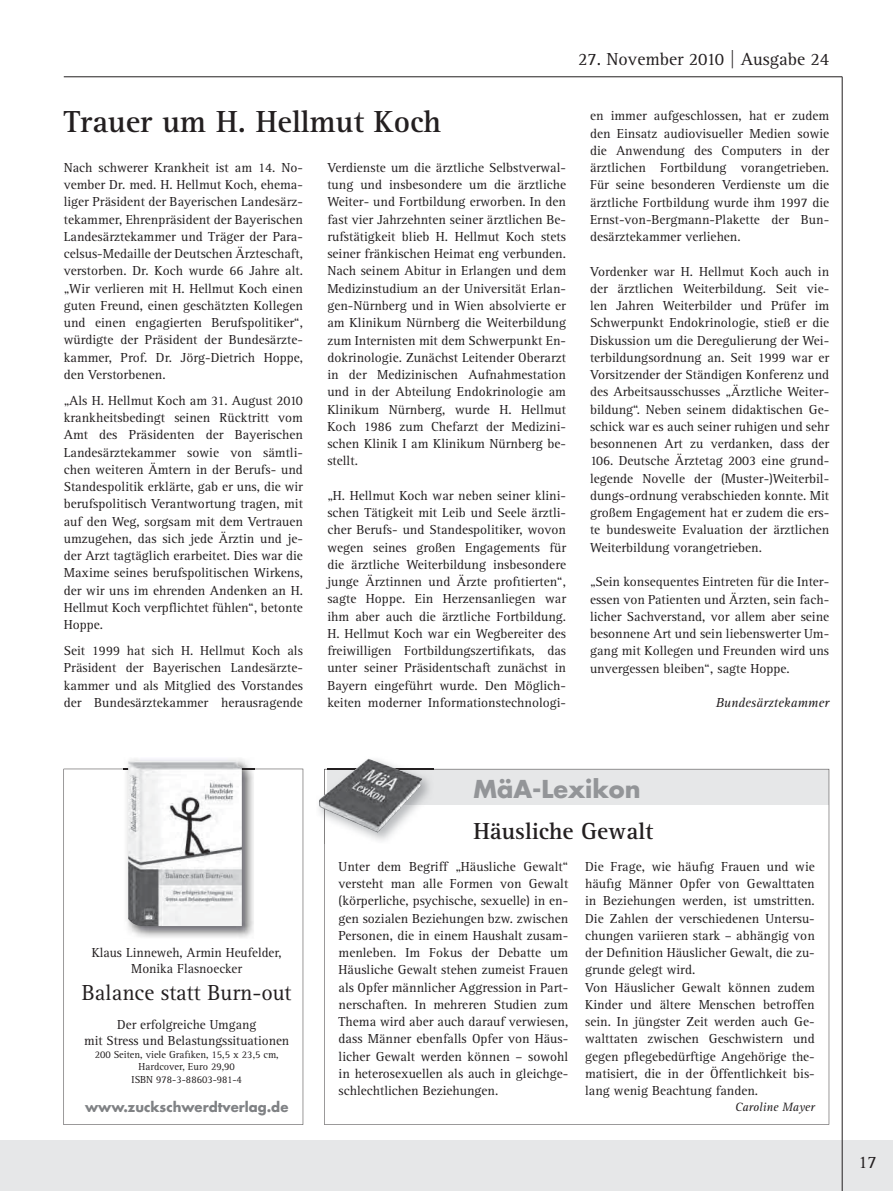
<style>
.page{position:relative;width:893px;height:1191px;background:#fff}
.page>*{position:absolute;margin:0;border:0;box-sizing:border-box;transform-origin:0 0}
.t1{font:700 31.5px "Agfa Rotis Serif";color:#231f20}
.t2{font:700 24px "Agfa Rotis Serif";color:#231f20}
.t3{font:700 24px "Futura";color:#939598}
.t4{font:22.5px "Agfa Rotis Serif";color:#231f20}
.t5{font:18px "Agfa Rotis Serif";color:#231f20}
.t6{font:13.5px/17.2px "Agfa Rotis Serif";color:#231f20;text-align:justify}
.t7{font:700 13.5px "Futura";color:#808285}
.t8{font:italic 13.5px "Agfa Rotis Serif";color:#231f20}
.t9{font:italic 12.45px "Agfa Rotis Serif";color:#231f20}
.t10{font:10.5px/12.6px "Agfa Rotis Serif";color:#231f20;text-align:center}
</style>
<div class="page">
<hr style="left:64px;top:77px;width:778px;height:1px;background:#231f20">
<div style="left:0;top:1140px;width:893px;height:50px;background:#e6e7e8"></div>
<hr style="left:842px;top:77px;width:1px;height:1113px;background:#231f20">
<svg style="left:324px;top:769px;width:505px;height:355px"></svg>
<img style="left:392px;top:765px;width:41px;height:4px">
<img style="left:324px;top:769px;width:109px;height:75px">
<img style="left:319px;top:758px;width:73px;height:74px">
<svg style="left:64px;top:768px;width:239px;height:356px"></svg>
<img style="left:124px;top:759px;width:130px;height:179px">
<img style="left:124px;top:768px;width:130px;height:1px">
<img style="left:128px;top:761px;width:114px;height:165px">
<h3 class="t5" style="left:578px;top:52px;width:252px">27. November 2010 | Ausgabe 24</h3>
<h1 class="t1" style="left:64px;top:110px;width:379px">Trauer um H. Hellmut Koch</h1>
<p class="t6" style="left:64px;top:160px;width:241px">Nach schwerer Krankheit ist am 14. No&shy;vember Dr. med. H. Hellmut Koch, ehema&shy;liger Präsident der Bayerischen Landesärz&shy;tekammer, Ehrenpräsident der Bayerischen Landesärztekammer und Träger der Para&shy;celsus-Medaille der Deutschen Ärzteschaft, verstorben. Dr. Koch wurde 66 Jahre alt. „Wir verlieren mit H. Hellmut Koch einen guten Freund, einen geschätzten Kollegen und einen engagierten Berufspolitiker“, würdigte der Präsident der Bundesärzte&shy;kammer, Prof. Dr. Jörg-Dietrich Hoppe, den Verstorbenen.</p>
<p class="t6" style="left:64px;top:393px;width:241px">„Als H. Hellmut Koch am 31. August 2010 krankheitsbedingt seinen Rücktritt vom Amt des Präsidenten der Bayerischen Landesärztekammer sowie von sämtli&shy;chen weiteren Ämtern in der Berufs- und Standespolitik erklärte, gab er uns, die wir berufspolitisch Verantwortung tragen, mit auf den Weg, sorgsam mit dem Vertrauen umzugehen, das sich jede Ärztin und je&shy;der Arzt tagtäglich erarbeitet. Dies war die Maxime seines berufspolitischen Wirkens, der wir uns im ehrenden Andenken an H.<br>Hellmut Koch verpflichtet fühlen“, betonte Hoppe.</p>
<p class="t6" style="left:64px;top:643px;width:241px">Seit 1999 hat sich H. Hellmut Koch als Präsident der Bayerischen Landesärzte&shy;kammer und als Mitglied des Vorstandes der Bundesärztekammer herausragende</p>
<p class="t6" style="left:327px;top:160px;width:240px">Verdienste um die ärztliche Selbstverwal&shy;tung und insbesondere um die ärztliche Weiter- und Fortbildung erworben. In den fast vier Jahrzehnten seiner ärztlichen Be&shy;rufstätigkeit blieb H. Hellmut Koch stets seiner fränkischen Heimat eng verbunden.<br>Nach seinem Abitur in Erlangen und dem Medizinstudium an der Universität Erlan&shy;gen-Nürnberg und in Wien absolvierte er am Klinikum Nürnberg die Weiterbildung zum Internisten mit dem Schwerpunkt En&shy;dokrinologie. Zunächst Leitender Oberarzt in der Medizinischen Aufnahmestation und in der Abteilung Endokrinologie am Klinikum Nürnberg, wurde H. Hellmut Koch 1986 zum Chefarzt der Medizini&shy;schen Klinik I am Klinikum Nürnberg be&shy;stellt.</p>
<p class="t6" style="left:327px;top:488px;width:240px">„H. Hellmut Koch war neben seiner klini&shy;schen Tätigkeit mit Leib und Seele ärztli&shy;cher Berufs- und Standespolitiker, wovon wegen seines großen Engagements für die ärztliche Weiterbildung insbesondere junge Ärztinnen und Ärzte profitierten“, sagte Hoppe. Ein Herzensanliegen war ihm aber auch die ärztliche Fortbildung.<br>H. Hellmut Koch war ein Wegbereiter des freiwilligen Fortbildungszertifikats, das unter seiner Präsidentschaft zunächst in Bayern eingeführt wurde. Den Möglich&shy;keiten moderner Informationstechnologi-</p>
<p class="t6" style="left:590px;top:108px;width:241px">en immer aufgeschlossen, hat er zudem den Einsatz audiovisueller Medien sowie die Anwendung des Computers in der ärztlichen Fortbildung vorangetrieben.<br>Für seine besonderen Verdienste um die ärztliche Fortbildung wurde ihm 1997 die Ernst-von-Bergmann-Plakette der Bun&shy;desärztekammer verliehen.</p>
<p class="t6" style="left:590px;top:264px;width:241px">Vordenker war H. Hellmut Koch auch in der ärztlichen Weiterbildung. Seit vie&shy;len Jahren Weiterbilder und Prüfer im Schwerpunkt Endokrinologie, stieß er die Diskussion um die Deregulierung der Wei&shy;terbildungsordnung an. Seit 1999 war er Vorsitzender der Ständigen Konferenz und des Arbeitsausschusses „Ärztliche Weiter&shy;bildung“. Neben seinem didaktischen Ge&shy;schick war es auch seiner ruhigen und sehr besonnenen Art zu verdanken, dass der 106. Deutsche Ärztetag 2003 eine grund&shy;legende Novelle der (Muster-)Weiterbil&shy;dungs-ordnung verabschieden konnte. Mit großem Engagement hat er zudem die ers&shy;te bundesweite Evaluation der ärztlichen Weiterbildung vorangetrieben.</p>
<p class="t6" style="left:590px;top:574px;width:241px">„Sein konsequentes Eintreten für die Inter&shy;essen von Patienten und Ärzten, sein fach&shy;licher Sachverstand, vor allem aber seine besonnene Art und sein liebenswerter Um&shy;gang mit Kollegen und Freunden wird uns unvergessen bleiben“, sagte Hoppe.</p>
<p class="t8" style="left:716px;top:697px;width:115px">Bundesärztekammer</p>
<p class="t6" style="left:92px;top:945px;width:192px;line-height:16.2px;text-align:center">Klaus Linneweh, Armin Heufelder,<br>Monika Flasnoecker</p>
<h3 class="t4" style="left:82px;top:984px;width:211px">Balance statt Burn-out</h3>
<p class="t6" style="left:84px;top:1017px;width:207px;line-height:16.2px;text-align:center">Der erfolgreiche Umgang<br>mit Stress und Belastungssituationen</p>
<p class="t10" style="left:95px;top:1049px;width:186px">200 Seiten, viele Grafiken, 15,5 x 23,5 cm,<br>Hardcover, Euro 29,90<br>ISBN 978-3-88603-981-4</p>
<p class="t7" style="left:85px;top:1100px;width:205px">www.zuckschwerdtverlag.de</p>
<h2 class="t3" style="left:473px;top:778px;width:169px">MäA-Lexikon</h2>
<h2 class="t2" style="left:473px;top:821px;width:181px">Häusliche Gewalt</h2>
<p class="t6" style="left:339px;top:859px;width:231px">Unter dem Begriff „Häusliche Gewalt“ versteht man alle Formen von Gewalt (körperliche, psychische, sexuelle) in en&shy;gen sozialen Beziehungen bzw. zwischen Personen, die in einem Haushalt zusam&shy;menleben. Im Fokus der Debatte um Häusliche Gewalt stehen zumeist Frauen als Opfer männlicher Aggression in Part&shy;nerschaften. In mehreren Studien zum Thema wird aber auch darauf verwiesen, dass Männer ebenfalls Opfer von Häus&shy;licher Gewalt werden können – sowohl in heterosexuellen als auch in gleichge&shy;schlechtlichen Beziehungen.</p>
<p class="t6" style="left:585px;top:859px;width:231px;text-align:left">Die Frage, wie häufig Frauen und wie häufig Männer Opfer von Gewalttaten in Beziehungen werden, ist umstritten.<br>Die Zahlen der verschiedenen Untersu&shy;chungen variieren stark – abhängig von der Definition Häuslicher Gewalt, die zu&shy;grunde gelegt wird.<br>Von Häuslicher Gewalt können zudem Kinder und ältere Menschen betroffen sein. In jüngster Zeit werden auch Ge&shy;walttaten zwischen Geschwistern und gegen pflegebedürftige Angehörige the&shy;matisiert, die in der Öffentlichkeit bis&shy;lang wenig Beachtung fanden.</p>
<p class="t9" style="left:735px;top:1102px;width:81px">Caroline Mayer</p>
<h3 class="t5" style="left:858px;top:1155px;width:20px">17</h3>
</div>
